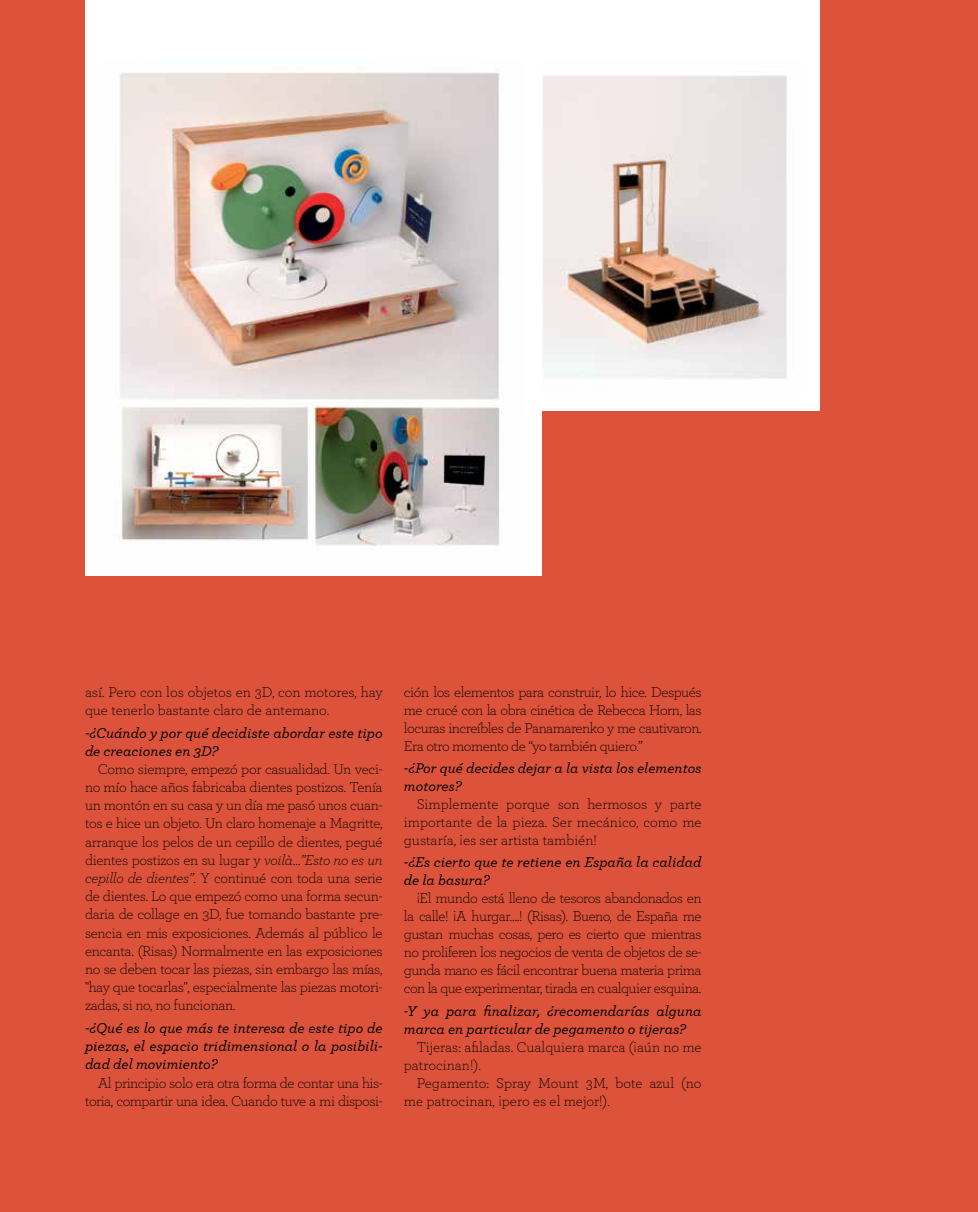
<style>
.page{position:relative;width:978px;height:1212px;background:#dc523a}
.page>*{position:absolute;margin:0;border:0;box-sizing:border-box;transform-origin:0 0}
.t1{font:300 15px/18.1px "Archer";letter-spacing:-.025em;color:#000;text-align:justify}
.t2{font:italic 500 15px/18.1px "Archer";color:#000}
.t3{font:300 15px/18px "Archer";letter-spacing:-.005em;color:#000}
.t4{font:300 15px/18.1px "Archer";color:#000}
.s1{font-style:italic}
</style>
<div class="page">
<div style="left:85px;top:0;width:735px;height:410px;background:#fff"></div>
<img style="left:543px;top:75px;width:244px;height:304px">
<div style="left:85px;top:0;width:456px;height:575px;background:#fff"></div>
<img style="left:119px;top:72px;width:381px;height:474px">
<p class="t4" style="left:85px;top:682px;width:299px">así. Pero con los objetos en 3D, con motores, hay que tenerlo bastante claro de antemano.</p>
<p class="t2" style="left:85px;top:722px;width:299px">-¿Cuándo y por qué decidiste abordar este tipo de creaciones en 3D?</p>
<p class="t1" style="left:85px;top:759px;width:299px;text-indent:13px">Como siempre, empezó por casualidad. Un veci&shy;no mío hace años fabricaba dientes postizos. Tenía un montón en su casa y un día me pasó unos cuan&shy;tos e hice un objeto. Un claro homenaje a Magritte, arranque los pelos de un cepillo de dientes, pegué dientes postizos en su lugar y <span class="s1">voilà</span>…<span class="s1">”Esto no es un cepillo de dientes”</span>. Y continué con toda una serie de dientes. Lo que empezó como una forma secun&shy;daria de collage en 3D, fue tomando bastante pre&shy;sencia en mis exposiciones. Además al público le encanta. (Risas) Normalmente en las exposiciones no se deben tocar las piezas, sin embargo las mías, "hay que tocarlas", especialmente las piezas motori&shy;zadas, si no, no funcionan.</p>
<p class="t2" style="left:85px;top:1018px;width:299px;text-align:justify">-¿Qué es lo que más te interesa de este tipo de piezas, el espacio tridimensional o la posibili&shy;dad del movimiento?</p>
<p class="t1" style="left:85px;top:1073px;width:299px;text-align:right">Al principio solo era otra forma de contar una his&shy;toria, compartir una idea. Cuando tuve a mi disposi-</p>
<p class="t1" style="left:404px;top:682px;width:299px">ción los elementos para construir, lo hice. Después me crucé con la obra cinética de Rebecca Horn, las locuras increíbles de Panamarenko y me cautivaron.<br>Era otro momento de “yo también quiero.”</p>
<p class="t2" style="left:404px;top:758px;width:299px">-¿Por qué decides dejar a la vista los elementos motores?</p>
<p class="t1" style="left:404px;top:794px;width:299px;text-indent:13px">Simplemente porque son hermosos y parte importante de la pieza. Ser mecánico, como me gustaría, ¡es ser artista también!</p>
<p class="t2" style="left:404px;top:852px;width:299px">-¿Es cierto que te retiene en España la calidad de la basura?</p>
<p class="t1" style="left:404px;top:889px;width:299px;text-indent:13px">¡El mundo está lleno de tesoros abandonados en la calle! ¡A hurgar….! (Risas). Bueno, de España me gustan muchas cosas, pero es cierto que mientras no proliferen los negocios de venta de objetos de se&shy;gunda mano es fácil encontrar buena materia prima con la que experimentar, tirada en cualquier esquina.</p>
<p class="t2" style="left:404px;top:1001px;width:299px">-Y ya para finalizar, ¿recomendarías alguna marca en particular de pegamento o tijeras?</p>
<p class="t3" style="left:404px;top:1037px;width:299px;text-indent:13px">Tijeras: afiladas. Cualquiera marca (¡aún no me patrocinan!).</p>
<p class="t3" style="left:404px;top:1073px;width:299px;text-indent:13px">Pegamento: Spray Mount 3M, bote azul (no me patrocinan, ¡pero es el mejor!).</p>
</div>
